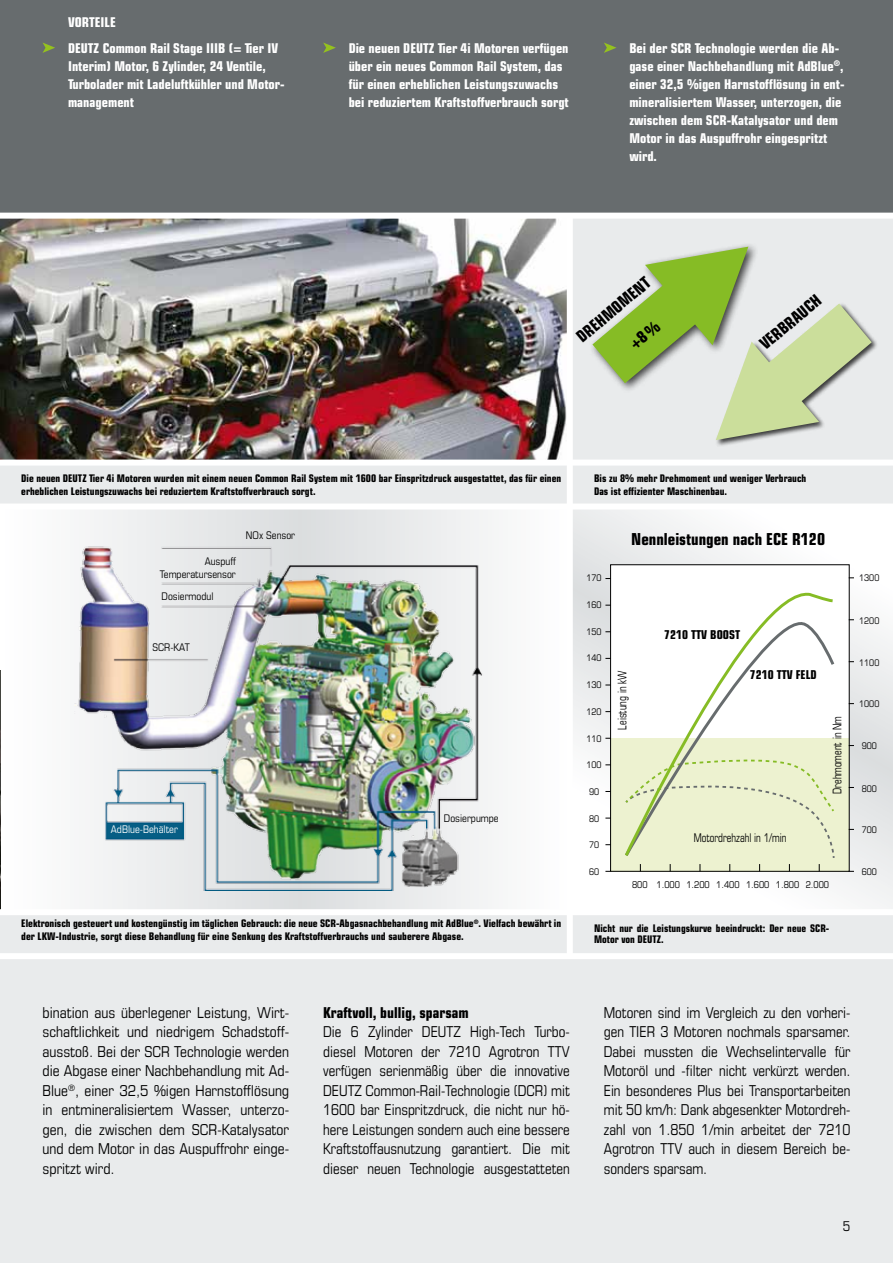
<style>
.page{position:relative;width:893px;height:1263px;background:#e9ebec}
.page>*{position:absolute;margin:0;border:0;box-sizing:border-box;transform-origin:0 0}
.t1{font:700 condensed 16.5px "Eurostile LT Std";color:#000}
.t2{font:condensed 15px/19.5px "Eurostile LT Std";color:#000;text-align:justify;scale:.96 1}
.t3{font:condensed 15px/19.5px "Eurostile LT Std";color:#000;text-align:justify}
.t4{font:700 condensed 15px "Eurostile LT Std";color:#000}
.t5{font:700 condensed 13.5px/18px "Eurostile LT Std";color:#fff}
.t6{font:condensed 13.5px "Eurostile LT Std";color:#000}
.t7{font:700 condensed 12.15px "Eurostile LT Std";color:#000}
.t8{font:condensed 12px "Eurostile LT Std";color:#000;scale:.84 1}
.t9{font:700 condensed 10.5px/12.6px "Eurostile LT Std";color:#000}
.t10{font:condensed 10.5px/12.6px "Eurostile LT Std";color:#000;text-align:right}
.t11{font:condensed 10.5px "Eurostile LT Std";color:#fff}
.t12{font:condensed 9.3px "Eurostile";color:#000}
.t13{font:condensed 9px "Eurostile";color:#000}
</style>
<div class="page">
<svg style="left:0;top:509px;width:567px;height:400px"></svg>
<img style="left:74px;top:537px;width:447px;height:353px">
<div style="left:0;top:0;width:893px;height:213px;background:#676c6e"></div>
<div style="left:0;top:953px;width:893px;height:6px;background:#fff"></div>
<img style="left:0;top:219px;width:567px;height:241px">
<img style="left:0;top:673px;width:1px;height:236px">
<div style="left:0;top:460px;width:893px;height:6px;background:#fff"></div>
<div style="left:0;top:213px;width:893px;height:6px;background:#fff"></div>
<svg style="left:573px;top:509px;width:320px;height:400px"></svg>
<div style="left:611px;top:565px;width:238px;height:173px;background:#fff"></div>
<div style="left:611px;top:738px;width:238px;height:133px;background:#edf2d0"></div>
<div style="left:610px;top:564px;width:240px;height:308px;border:1px solid #000"></div>
<svg style="left:624px;top:864px;width:212px;height:7px"></svg>
<svg style="left:625px;top:592px;width:210px;height:266px"></svg>
<div style="left:0;top:503px;width:893px;height:6px;background:#fff"></div>
<div style="left:567px;top:216px;width:6px;height:740px;background:#fff"></div>
<div style="left:0;top:909px;width:893px;height:6px;background:#fff"></div>
<div style="left:715px;top:303px;width:164px;height:144px;background:#000;opacity:.75"></div>
<svg style="left:43px;top:43px;width:12px;height:10px"></svg>
<svg style="left:323px;top:43px;width:13px;height:10px"></svg>
<svg style="left:604px;top:43px;width:12px;height:10px"></svg>
<svg style="left:592px;top:247px;width:280px;height:193px"></svg>
<p class="t5" style="left:68px;top:9px;width:212px;line-height:25.8px">Vorteile<br>DEUTZ Common Rail Stage IIIB (= Tier IV</p>
<p class="t5" style="left:68px;top:57px;width:218px">Interim) Motor, 6 Zylinder, 24 Ventile,<br>Turbolader mit Ladeluftkühler und Motor&shy;management</p>
<p class="t5" style="left:349px;top:39px;width:222px">Die neuen DEUTZ Tier 4i Motoren verfügen über ein neues Common Rail System, das für einen erheblichen Leistungszuwachs bei reduziertem Kraftstoffverbrauch sorgt</p>
<p class="t5" style="left:629px;top:39px;width:217px">Bei der SCR Technologie werden die Ab&shy;gase einer Nachbehandlung mit AdBlue<sup>®</sup>, einer 32,5 %igen Harnstofflösung in ent&shy;mineralisiertem Wasser, unterzogen, die zwischen dem SCR-Katalysator und dem Motor in das Auspuffrohr eingespritzt wird.</p>
<p class="t1" style="left:572px;top:331px;width:92px;rotate:-40deg">DREHMOMENT</p>
<p class="t1" style="left:755px;top:338px;width:76px;rotate:-40deg">VERBRAUCH</p>
<p class="t9" style="left:21px;top:472px;width:541px">Die neuen DEUTZ Tier 4i Motoren wurden mit einem neuen Common Rail System mit 1600 bar Einspritzdruck ausgestattet, das für einen erheblichen Leistungszuwachs bei reduziertem Kraftstoffverbrauch sorgt.</p>
<p class="t9" style="left:594px;top:472px;width:214px">Bis zu 8% mehr Drehmoment und weniger Verbrauch<br>Das ist effizienter Maschinenbau.</p>
<p class="t10" style="left:160px;top:555px;width:77px">Auspuff<br>Temperatursensor</p>
<p class="t10" style="left:162px;top:590px;width:53px">Dosiermodul</p>
<p class="t10" style="left:246px;top:529px;width:51px">NOx Sensor</p>
<p class="t10" style="left:153px;top:641px;width:39px">SCR-KAT</p>
<p class="t11" style="left:111px;top:823px;width:69px">AdBlue-Behälter</p>
<p class="t10" style="left:444px;top:811px;width:56px">Dosierpumpe</p>
<p class="t9" style="left:21px;top:917px;width:541px">Elektronisch gesteuert und kostengünstig im täglichen Gebrauch: die neue SCR-Abgasnachbehandlung mit AdBlue<sup>®</sup>. Vielfach bewährt in der LKW-Industrie, sorgt diese Behandlung für eine Senkung des Kraftstoffverbrauchs und sauberere Abgase.</p>
<p class="t13" style="left:586px;top:573px;width:17px">170</p>
<p class="t13" style="left:586px;top:600px;width:17px">160</p>
<p class="t13" style="left:586px;top:626px;width:17px">150</p>
<p class="t13" style="left:586px;top:653px;width:17px">140</p>
<p class="t13" style="left:586px;top:680px;width:17px">130</p>
<p class="t13" style="left:586px;top:706px;width:17px">120</p>
<p class="t13" style="left:586px;top:733px;width:17px">110</p>
<p class="t13" style="left:586px;top:759px;width:17px">100</p>
<p class="t13" style="left:589px;top:786px;width:12px">90</p>
<p class="t13" style="left:589px;top:813px;width:12px">80</p>
<p class="t13" style="left:589px;top:839px;width:12px">70</p>
<p class="t1" style="left:631px;top:529px;width:195px">Nennleistungen nach ECE R120</p>
<p class="t8" style="left:615px;top:730px;width:72px;rotate:-90deg">Leistung in kW</p>
<p class="t7" style="left:664px;top:627px;width:78px">7210 TTV BOOST</p>
<p class="t7" style="left:750px;top:668px;width:68px">7210 TTV FELD</p>
<p class="t8" style="left:694px;top:831px;width:112px">Motordrehzahl in 1/min</p>
<p class="t8" style="left:830px;top:794px;width:94px;rotate:-90deg">Drehmoment in Nm</p>
<p class="t13" style="left:859px;top:572px;width:22px">1300</p>
<p class="t13" style="left:859px;top:615px;width:22px">1200</p>
<p class="t13" style="left:859px;top:657px;width:22px">1100</p>
<p class="t13" style="left:859px;top:698px;width:22px">1000</p>
<p class="t13" style="left:862px;top:740px;width:17px">900</p>
<p class="t13" style="left:862px;top:783px;width:17px">800</p>
<p class="t13" style="left:862px;top:824px;width:17px">700</p>
<p class="t13" style="left:589px;top:866px;width:12px">60</p>
<p class="t13" style="left:862px;top:866px;width:17px">600</p>
<p class="t12" style="left:632px;top:879px;width:199px">800 1.000 1.200 1.400 1.600 1.800 2.000</p>
<p class="t9" style="left:594px;top:922px;width:237px;line-height:11.2px">Nicht nur die Leistungskurve beeindruckt: Der neue SCR-<br>Motor von DEUTZ.</p>
<p class="t3" style="left:43px;top:1002px;width:248px">bination aus überlegener Leistung, Wirt&shy;schaftlichkeit und niedrigem Schadstoff&shy;ausstoß. Bei der SCR Technologie werden die Abgase einer Nachbehandlung mit Ad-Blue<sup>®</sup>, einer 32,5 %igen Harnstofflösung in entmineralisiertem Wasser, unterzo&shy;gen, die zwischen dem SCR-Katalysator und dem Motor in das Auspuffrohr einge&shy;spritzt wird.</p>
<p class="t4" style="left:323px;top:1003px;width:147px">Kraftvoll, bullig, sparsam</p>
<p class="t2" style="left:323px;top:1022px;width:258px">Die 6 Zylinder DEUTZ High-Tech Turbo&shy;diesel Motoren der 7210 Agrotron TTV verfügen serienmäßig über die innovative DEUTZ Common-Rail-Technologie (DCR) mit 1600 bar Einspritzdruck, die nicht nur hö&shy;here Leistungen sondern auch eine bessere Kraftstoffausnutzung garantiert. Die mit dieser neuen Technologie ausgestatteten</p>
<p class="t2" style="left:604px;top:1002px;width:258px">Motoren sind im Vergleich zu den vorheri&shy;gen TIER 3 Motoren nochmals sparsamer.<br>Dabei mussten die Wechselintervalle für Motoröl und -filter nicht verkürzt werden.<br>Ein besonderes Plus bei Transportarbeiten mit 50 km/h: Dank abgesenkter Motordreh&shy;zahl von 1.850 1/min arbeitet der 7210<br>Agrotron TTV auch in diesem Bereich be&shy;sonders sparsam.</p>
<p class="t6" style="left:843px;top:1218px;width:9px">5</p>
</div>
